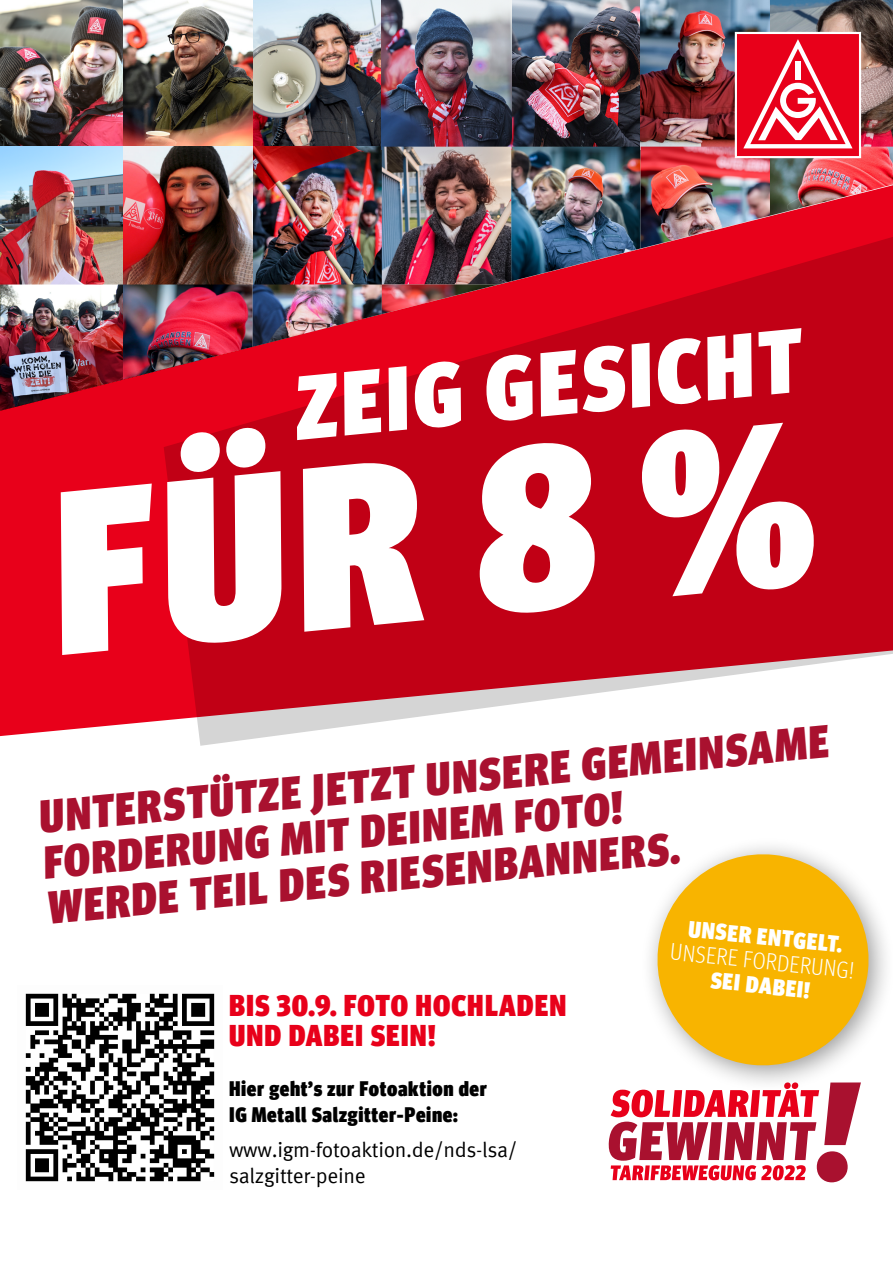
<style>
.page{position:relative;width:893px;height:1263px;background:#fff}
.page>*{position:absolute;margin:0;border:0;box-sizing:border-box;transform-origin:0 0}
.t1{font:900 condensed 232.58px "Meta Head IGM";color:#fff}
.t2{font:900 condensed 90.6px "Meta Head IGM";color:#fff}
.t3{font:900 condensed 45.75px/46px "Meta Head IGM";color:#a9112f}
.t4{font:900 condensed 30px/30px "Meta Head IGM";letter-spacing:.04em;color:#e8001a}
.Störer_2__Zeile___Bl{font:900 condensed 23.1px "Meta Head IGM";color:#fff}
.Störer_2__Zeile___Bl-2{font:300 condensed 23.1px "Meta Head IGM";color:#fff}
.t5{font:900 condensed 21px/25.2px "Meta Head IGM";letter-spacing:.03em;color:#000}
.t6{font:21px/25.2px "Meta IGM";letter-spacing:-.015em;color:#000}
</style>
<div class="page">
<svg style="left:608px;top:1089px;width:251px;height:93px"></svg>
<img style="left:0;top:0;width:893px;height:147px">
<img style="left:252px;top:147px;width:130px;height:11px">
<img style="left:511px;top:147px;width:130px;height:11px">
<img style="left:861px;top:147px;width:32px;height:11px">
<img style="left:123px;top:147px;width:129px;height:11px">
<img style="left:382px;top:147px;width:129px;height:11px">
<img style="left:641px;top:147px;width:94px;height:11px">
<div style="left:640px;top:837px;width:253px;height:255px;background:#000;opacity:.4"></div>
<svg style="left:652px;top:849px;width:222px;height:222px;fill:#f8b400"></svg>
<svg style="left:735px;top:32px;width:126px;height:125px"></svg>
<img style="left:0;top:158px;width:893px;height:588px">
<img style="left:25px;top:993px;width:190px;height:189px">
<p class="t2" style="left:287px;top:334px;width:509px;rotate:-5deg">ZEIG GESICHT</p>
<p class="t1" style="left:31px;top:387px;width:767px;rotate:-5deg">FÜR 8 %</p>
<p class="t3" style="left:36px;top:788px;width:794px;rotate:-5deg">UNTERSTÜTZE JETZT UNSERE GEMEINSAME<br>FORDERUNG MIT DEINEM FOTO!<br>WERDE TEIL DES RIESENBANNERS.</p>
<h4 class="Störer_2__Zeile___Bl" style="left:690px;top:910px;width:156px;rotate:6deg">UNSER ENTGELT.</h4>
<h4 class="Störer_2__Zeile___Bl-2" style="left:672px;top:935px;width:186px;rotate:6deg">UNSERE FORDERUNG!</h4>
<h4 class="Störer_2__Zeile___Bl" style="left:713px;top:961px;width:101px;rotate:6deg">SEI DABEI!</h4>
<p class="t4" style="left:229px;top:988px;width:338px">BIS 30.9. FOTO HOCHLADEN<br>UND DABEI SEIN!</p>
<p class="t5" style="left:229px;top:1075px;width:260px">Hier geht’s zur Fotoaktion der<br>IG Metall Salzgitter-Peine:</p>
<p class="t6" style="left:229px;top:1136px;width:290px">www.igm-fotoaktion.de/nds-lsa/ salzgitter-peine</p>
</div>
